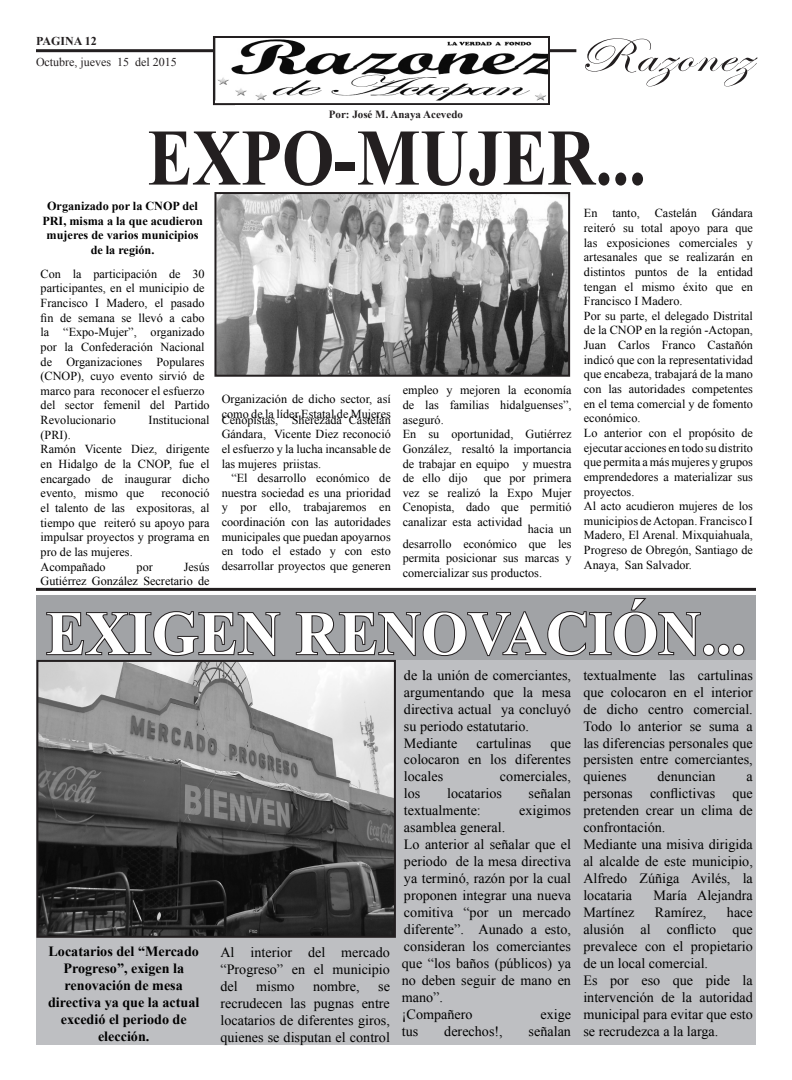
<style>
.page{position:relative;width:792px;height:1080px;background:#fff}
.page>*{position:absolute;margin:0;border:0;box-sizing:border-box;transform-origin:0 0}
.t1{font:700 80.2px "Times New Roman";color:#231f20;scale:.84 1}
.t2{font:700 62px "Times New Roman";color:#fff;scale:.96 1}
.t3{font:49px "Edwardian Script ITC";letter-spacing:.02em;color:#231f20;scale:1.23 1}
.t4{font:14.1px/17px "Times New Roman";color:#000;text-align:justify}
.t5{font:700 14.1px/17px "Times New Roman";color:#000;text-align:center}
.t6{font:12.2px/14.6px "Times New Roman";color:#000}
.t7{font:700 12.2px/14.6px "Times New Roman";color:#000;text-align:center}
.t8{font:12px "Times New Roman";color:#231f20}
.t9{font:700 12px "Times New Roman";color:#231f20}
.t10{font:700 11px "Times New Roman";color:#231f20}
</style>
<div class="page">
<hr style="left:36px;top:49px;width:540px;height:3px;background:#231f20">
<img style="left:216px;top:39px;width:331px;height:61px">
<div style="left:213px;top:36px;width:337px;height:69px;border:2px solid #231f20"></div>
<img style="left:217px;top:195px;width:350px;height:179px">
<div style="left:214px;top:192px;width:356px;height:185px;border:2px solid #231f20"></div>
<div style="left:36px;top:660px;width:720px;height:385px;background:#bebfc2"></div>
<div style="left:36px;top:595px;width:720px;height:65px;background:#a1a3a6"></div>
<svg style="left:46px;top:611px;width:235px;height:46px"></svg>
<svg style="left:295px;top:598px;width:450px;height:59px"></svg>
<img style="left:39px;top:663px;width:354px;height:272px">
<div style="left:36px;top:660px;width:360px;height:278px;border:2px solid #231f20"></div>
<hr style="left:36px;top:588px;width:720px;height:3px;background:#231f20">
<p class="t9" style="left:36px;top:33px;width:62px">PAGINA 12</p>
<p class="t8" style="left:36px;top:54px;width:142px">Octubre, jueves 15 del 2015</p>
<p class="t10" style="left:329px;top:106px;width:136px">Por: José M. Anaya Acevedo</p>
<h3 class="t3" style="left:578px;top:29px;width:142px">Razonez</h3>
<h1 class="t1" style="left:148px;top:102px;width:595px">EXPO-MUJER...</h1>
<p class="t7" style="left:42px;top:198px;width:162px">Organizado por la CNOP del<br>PRI, misma a la que acudieron mujeres de varios municipios de la región.</p>
<p class="t6" style="left:41px;top:266px;width:171px">Con la participación de 30 participantes, en el municipio de<br>Francisco I Madero, el pasado fin de semana se llevó a cabo la “Expo-Mujer”, organizado por la Confederación Nacional de Organizaciones Populares (CNOP), cuyo evento sirvió de marco para reconocer el esfuerzo del sector femenil del Partido<br>Revolucionario</p>
<p class="t6" style="left:149px;top:413px;width:62px">Institucional</p>
<p class="t6" style="left:41px;top:427px;width:171px">(PRI).<br>Ramón Vicente Diez, dirigente en Hidalgo de la CNOP, fue el encargado de inaugurar dicho evento, mismo que</p>
<p class="t6" style="left:41px;top:486px;width:171px;text-indent:121px">reconoció el talento de las expositoras, al tiempo que reiteró su apoyo para impulsar proyectos y programa en pro de las mujeres.<br>Acompañado</p>
<p class="t6" style="left:41px;top:559px;width:171px;text-align:right">Jesús<br>Gutiérrez González Secretario de</p>
<p class="t6" style="left:137px;top:559px;width:18px">por</p>
<p class="t6" style="left:222px;top:392px;width:171px">Organización de dicho sector, así como de la líder Estatal de Mujeres</p>
<p class="t6" style="left:222px;top:412px;width:171px;text-align:justify">Cenopistas, Sherezada Castelán Gándara, Vicente Diez reconoció el esfuerzo y la lucha incansable de las mujeres priistas.</p>
<p class="t6" style="left:222px;top:471px;width:171px;text-align:justify;text-indent:10px">“El desarrollo económico de nuestra sociedad es una prioridad y por ello, trabajaremos en coordinación con las autoridades municipales que puedan apoyarnos en todo el estado y con esto desarrollar proyectos que generen</p>
<p class="t6" style="left:403px;top:383px;width:170px">empleo y mejoren la economía de las familias hidalguenses”, aseguró.<br>En su oportunidad, Gutiérrez<br>González, resaltó la importancia de trabajar en equipo y muestra de ello dijo</p>
<p class="t6" style="left:403px;top:471px;width:170px;text-align:justify;text-indent:81px">que por primera vez se realizó la Expo Mujer Cenopista, dado que permitió canalizar esta actividad</p>
<p class="t6" style="left:403px;top:522px;width:170px;text-align:justify;text-indent:125px">hacia un desarrollo económico que les permita posicionar sus marcas y comercializar sus productos.</p>
<p class="t6" style="left:584px;top:206px;width:171px">En tanto, Castelán Gándara reiteró su total apoyo para que las exposiciones comerciales y artesanales que se realizarán en distintos puntos de la entidad tengan el mismo éxito que en<br>Francisco I Madero.<br>Por su parte, el delegado Distrital de la CNOP en la región -Actopan,<br>Juan Carlos Franco Castañón indicó que con la representatividad que encabeza, trabajará de la mano con las autoridades competentes en el tema comercial y de fomento económico.<br>Lo anterior con el propósito de ejecutar acciones en todo su distrito que permita a más mujeres y grupos emprendedores a materializar sus proyectos.<br>Al acto acudieron mujeres de los municipios de Actopan. Francisco I<br>Madero, El Arenal. Mixquiahuala,<br>Progreso de Obregón, Santiago de<br>Anaya, San Salvador.</p>
<h2 class="t2" style="left:46px;top:591px;width:731px">EXIGEN RENOVACIÓN...</h2>
<p class="t5" style="left:48px;top:943px;width:153px">Locatarios del “Mercado<br>Progreso”, exigen la renovación de mesa directiva ya que la actual excedió el periodo de elección.</p>
<p class="t4" style="left:220px;top:943px;width:171px">Al interior del mercado “Progreso” en el municipio del</p>
<p class="t4" style="left:256px;top:977px;width:40px">mismo</p>
<p class="t4" style="left:313px;top:977px;width:48px">nombre,</p>
<p class="t4" style="left:220px;top:977px;width:171px;text-indent:158px">se recrudecen las pugnas entre locatarios de diferentes giros, quienes se disputan el control</p>
<p class="t4" style="left:404px;top:666px;width:169px;text-align:left">de la unión de comerciantes, argumentando que la mesa directiva actual ya concluyó su periodo estatutario.<br>Mediante</p>
<p class="t4" style="left:477px;top:734px;width:56px">cartulinas</p>
<p class="t4" style="left:404px;top:734px;width:169px;text-indent:147px">que colocaron en los diferentes locales</p>
<p class="t4" style="left:500px;top:768px;width:73px">comerciales,</p>
<p class="t4" style="left:404px;top:785px;width:18px">los</p>
<p class="t4" style="left:447px;top:785px;width:56px">locatarios</p>
<p class="t4" style="left:529px;top:785px;width:44px">señalan</p>
<p class="t4" style="left:404px;top:802px;width:78px">textualmente:</p>
<p class="t4" style="left:519px;top:802px;width:53px">exigimos</p>
<p class="t4" style="left:402px;top:819px;width:171px;text-align:left">asamblea general.<br>Lo anterior al señalar que el periodo de la mesa directiva ya terminó, razón por la cual proponen integrar una nueva comitiva “por un mercado diferente”. Aunado a esto, consideran los comerciantes que “los baños (públicos) ya no deben seguir de mano en mano”.<br>¡Compañero</p>
<p class="t4" style="left:540px;top:1005px;width:32px">exige</p>
<p class="t4" style="left:402px;top:1022px;width:18px">tus</p>
<p class="t4" style="left:444px;top:1022px;width:60px">derechos!,</p>
<p class="t4" style="left:529px;top:1022px;width:44px">señalan</p>
<p class="t4" style="left:583px;top:666px;width:171px">textualmente las cartulinas que colocaron en el interior de dicho centro comercial.<br>Todo lo anterior se suma a las diferencias personales que persisten entre comerciantes, quienes</p>
<p class="t4" style="left:658px;top:768px;width:60px">denuncian</p>
<p class="t4" style="left:583px;top:768px;width:171px;text-align:left;text-indent:163px">a personas conflictivas que pretenden crear un clima de confrontación.<br>Mediante una misiva dirigida al alcalde de este municipio,<br>Alfredo Zúñiga Avilés, la locataria</p>
<p class="t4" style="left:653px;top:887px;width:101px">María Alejandra</p>
<p class="t4" style="left:583px;top:904px;width:171px;text-align:left;text-indent:144px">hace alusión al conflicto que prevalece con el propietario de un local comercial.<br>Es por eso que pide la intervención de la autoridad municipal para evitar que esto se recrudezca a la larga.</p>
<p class="t4" style="left:583px;top:904px;width:53px">Martínez</p>
<p class="t4" style="left:655px;top:904px;width:53px">Ramírez,</p>
</div>
